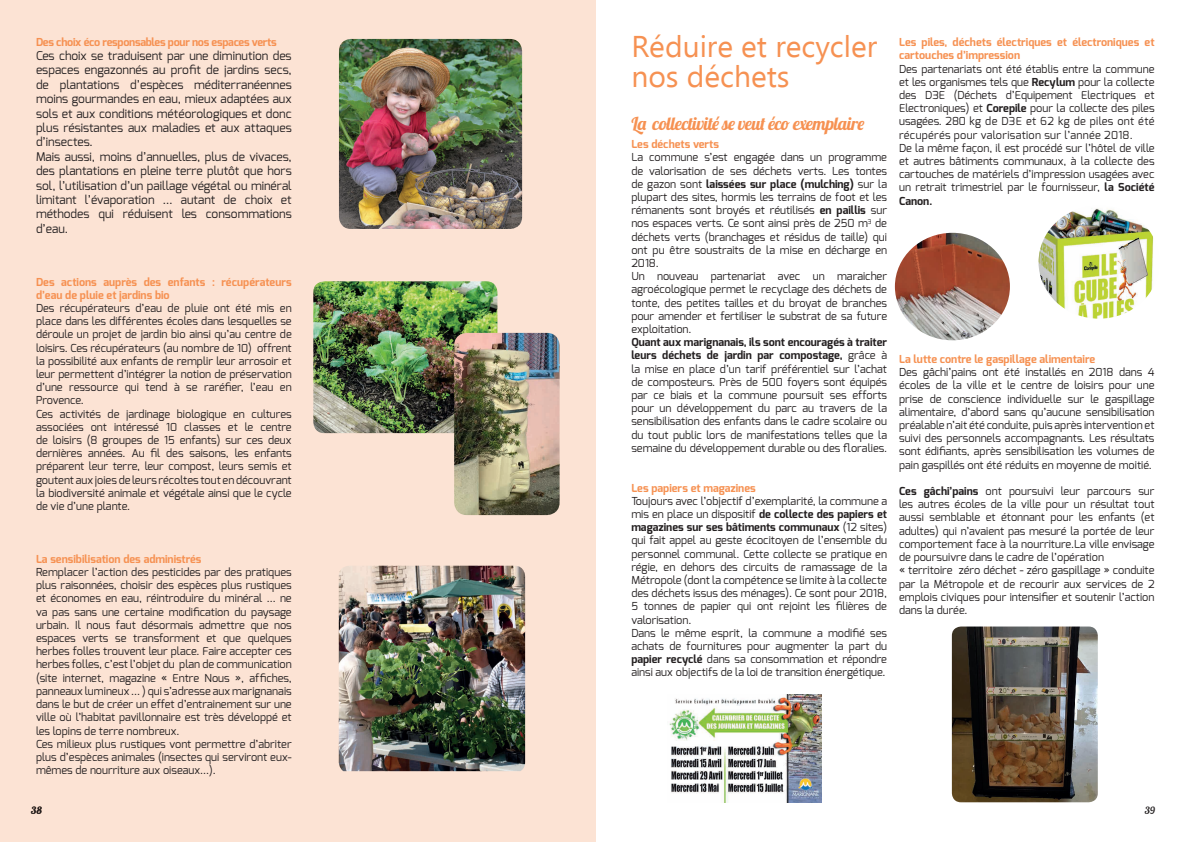
<style>
.page{position:relative;width:1191px;height:842px;background:#fff}
.page>*{position:absolute;margin:0;border:0;box-sizing:border-box;transform-origin:0 0}
.t1{font:30px/30px "Ebrima";color:#f69152}
.t2{font:18px "Lobster 1.4";letter-spacing:-.005em;color:#f69152}
.t3{font:12px/14.4px "Exo";color:#231f20}
.t4{font:11px/13.2px "Exo";color:#231f20}
.t5{font:700 11px/13.2px "Exo";color:#f69152}
.t6{font:700 11px "Exo";letter-spacing:-.025em;color:#f69152}
.t7{font:10px "Lobster 1.4";color:#231f20}
.s1{font-weight:700}
</style>
<div class="page">
<div style="left:0;top:0;width:596px;height:842px;background:#fce3d4"></div>
<img style="left:669px;top:695px;width:152px;height:107px">
<img style="left:1038px;top:208px;width:116px;height:111px">
<img style="left:952px;top:626px;width:145px;height:176px">
<img style="left:895px;top:233px;width:115px;height:107px">
<img style="left:339px;top:39px;width:183px;height:190px">
<img style="left:313px;top:281px;width:184px;height:152px">
<img style="left:339px;top:566px;width:186px;height:205px">
<img style="left:454px;top:333px;width:105px;height:182px">
<p class="t6" style="left:36px;top:35px;width:242px">Des choix éco responsables pour nos espaces verts</p>
<p class="t3" style="left:36px;top:48px;width:257px">Ces choix se traduisent par une diminution des espaces engazonnés au profit de jardins secs, de plantations d’espèces méditerranéennes moins gourmandes en eau, mieux adaptées aux sols et aux conditions météorologiques et donc plus résistantes aux maladies et aux attaques d’insectes.<br>Mais aussi, moins d’annuelles, plus de vivaces, des plantations en pleine terre plutôt que hors sol, l’utilisation d’un paillage végétal ou minéral limitant l’évaporation … autant de choix et méthodes qui réduisent les consommations d’eau.</p>
<p class="t5" style="left:36px;top:275px;width:257px">Des actions auprès des enfants : récupérateurs d’eau de pluie et jardins bio</p>
<p class="t4" style="left:36px;top:301px;width:257px">Des récupérateurs d’eau de pluie ont été mis en place dans les différentes écoles dans lesquelles se déroule un projet de jardin bio ainsi qu’au centre de loisirs. Ces récupérateurs (au nombre de 10) offrent la possibilité aux enfants de remplir leur arrosoir et leur permettent d’intégrer la notion de préservation d’une ressource qui tend à se raréfier, l’eau en Provence.<br>Ces activités de jardinage biologique en cultures associées ont intéressé 10 classes et le centre de loisirs (8 groupes de 15 enfants) sur ces deux dernières années. Au fil des saisons, les enfants préparent leur terre, leur compost, leurs semis et goutent aux joies de leurs récoltes tout en découvrant la biodiversité animale et végétale ainsi que le cycle de vie d’une plante.</p>
<p class="t5" style="left:36px;top:552px;width:167px">La sensibilisation des administrés</p>
<p class="t4" style="left:36px;top:565px;width:257px">Remplacer l’action des pesticides par des pratiques plus raisonnées, choisir des espèces plus rustiques et économes en eau, réintroduire du minéral … ne va pas sans une certaine modification du paysage urbain. Il nous faut désormais admettre que nos espaces verts se transforment et que quelques herbes folles trouvent leur place. Faire accepter ces herbes folles, c’est l’objet du plan de communication (site internet, magazine « Entre Nous », affiches, panneaux lumineux ... ) qui s’adresse aux marignanais dans le but de créer un effet d’entrainement sur une ville où l’habitat pavillonnaire est très développé et les lopins de terre nombreux.<br>Ces milieux plus rustiques vont permettre d’abriter plus d’espèces animales (insectes qui serviront eux&shy;mêmes de nourriture aux oiseaux…).</p>
<p class="t7" style="left:31px;top:804px;width:12px">38</p>
<h1 class="t1" style="left:631px;top:33px;width:247px">Réduire et recycler nos déchets</h1>
<h2 class="t2" style="left:631px;top:112px;width:235px">La collectivité se veut éco exemplaire</h2>
<p class="t5" style="left:631px;top:138px;width:89px">Les déchets verts</p>
<p class="t4" style="left:631px;top:151px;width:257px">La commune s’est engagée dans un programme de valorisation de ses déchets verts. Les tontes de gazon sont <span class="s1">laissées sur place (mulching)</span> sur la plupart des sites, hormis les terrains de foot et les rémanents sont broyés et réutilisés <span class="s1">en paillis</span> sur nos espaces verts. Ce sont ainsi près de 250 m<sup>3</sup> de déchets verts (branchages et résidus de taille) qui ont pu être soustraits de la mise en décharge en 2018.<br>Un nouveau partenariat avec un maraicher agroécologique permet le recyclage des déchets de tonte, des petites tailles et du broyat de branches pour amender et fertiliser le substrat de sa future exploitation.</p>
<p class="t4" style="left:631px;top:336px;width:257px;text-align:justify"><span class="s1">Quant aux marignanais, ils sont encouragés à traiter leurs déchets de jardin par compostage,</span> grâce à la mise en place d’un tarif préférentiel sur l’achat de composteurs. Près de 500 foyers sont équipés par ce biais et la commune poursuit ses efforts pour un développement du parc au travers de la sensibilisation des enfants dans le cadre scolaire ou du tout public lors de manifestations telles que la semaine du développement durable ou des floralies.</p>
<p class="t5" style="left:631px;top:481px;width:126px">Les papiers et magazines</p>
<p class="t4" style="left:631px;top:494px;width:257px">Toujours avec l’objectif d’exemplarité, la commune a mis en place un dispositif <span class="s1">de collecte des papiers et magazines sur ses bâtiments communaux</span> (12 sites) qui fait appel au geste écocitoyen de l’ensemble du personnel communal. Cette collecte se pratique en régie, en dehors des circuits de ramassage de la Métropole (dont la compétence se limite à la collecte des déchets issus des ménages). Ce sont pour 2018, 5 tonnes de papier qui ont rejoint les filières de valorisation.<br>Dans le même esprit, la commune a modifié ses achats de fournitures pour augmenter la part du <span class="s1">papier recyclé</span> dans sa consommation et répondre ainsi aux objectifs de la loi de transition énergétique.</p>
<p class="t5" style="left:899px;top:36px;width:257px">Les piles, déchets électriques et électroniques et cartouches d’impression</p>
<p class="t4" style="left:899px;top:62px;width:257px">Des partenariats ont été établis entre la commune et les organismes tels que <span class="s1">Recylum</span> pour la collecte des D3E (Déchets d’Equipement Electriques et Electroniques) et <span class="s1">Corepile</span> pour la collecte des piles usagées. 280 kg de D3E et 62 kg de piles ont été récupérés pour valorisation sur l’année 2018.<br>De la même façon, il est procédé sur l’hôtel de ville et autres bâtiments communaux, à la collecte des cartouches de matériels d’impression usagées avec un retrait trimestriel par le fournisseur, <span class="s1">la Société Canon.</span></p>
<p class="t5" style="left:899px;top:352px;width:198px">La lutte contre le gaspillage alimentaire</p>
<p class="t4" style="left:899px;top:366px;width:257px;text-align:justify">Des gâchi’pains ont été installés en 2018 dans 4 écoles de la ville et le centre de loisirs pour une prise de conscience individuelle sur le gaspillage alimentaire, d’abord sans qu’aucune sensibilisation préalable n’ait été conduite, puis après intervention et suivi des personnels accompagnants. Les résultats sont édifiants, après sensibilisation les volumes de pain gaspillés ont été réduits en moyenne de moitié.</p>
<p class="t4" style="left:899px;top:484px;width:257px"><span class="s1">Ces gâchi’pains</span> ont poursuivi leur parcours sur les autres écoles de la ville pour un résultat tout aussi semblable et étonnant pour les enfants (et adultes) qui n’avaient pas mesuré la portée de leur comportement face à la nourriture.La ville envisage de poursuivre dans le cadre de l’opération<br>« territoire zéro déchet - zéro gaspillage » conduite par la Métropole et de recourir aux services de 2 emplois civiques pour intensifier et soutenir l’action dans la durée.</p>
<p class="t7" style="left:1144px;top:804px;width:12px">39</p>
</div>
